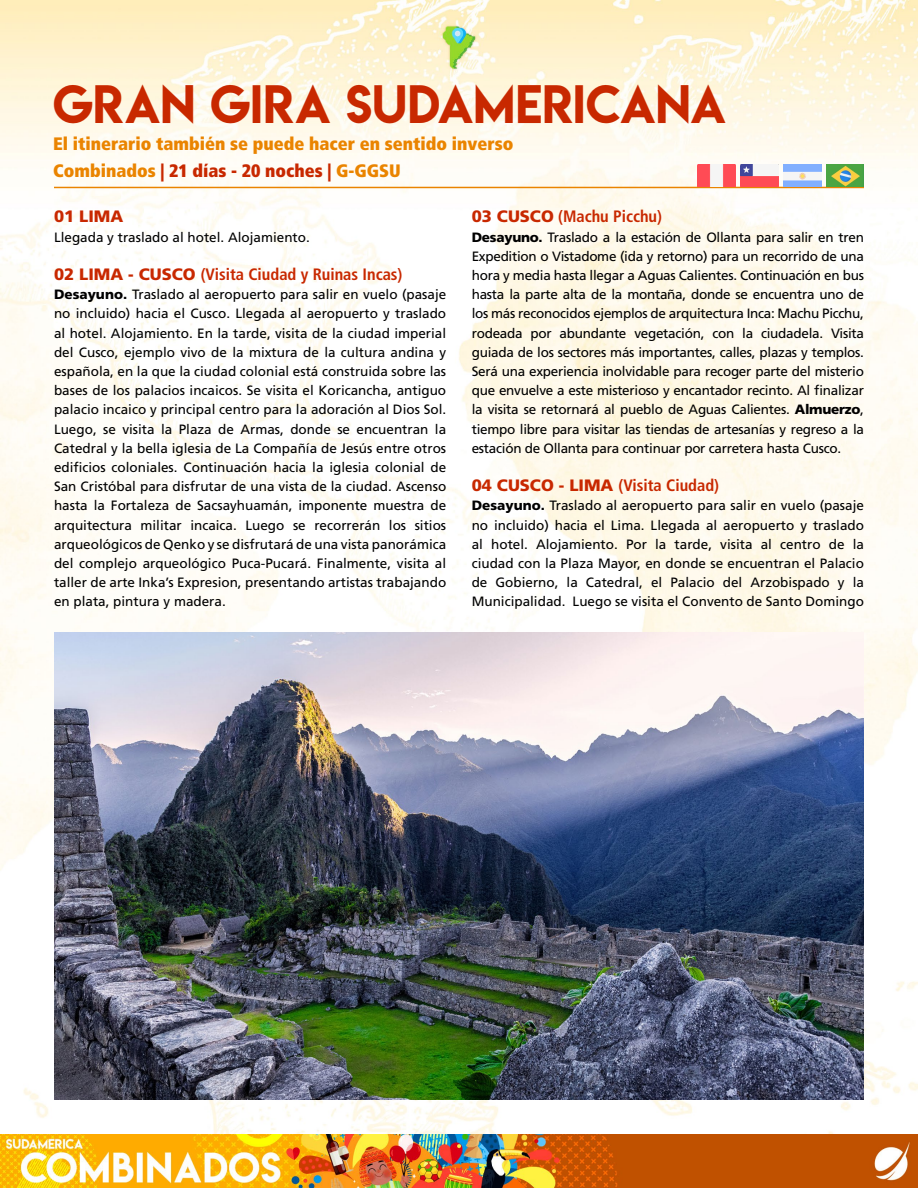
<style>
.page{position:relative;width:918px;height:1188px;background:#fff}
.page>*{position:absolute;margin:0;border:0;box-sizing:border-box;transform-origin:0 0}
.t1{font:48px "Lemon Milk";color:#c82800}
.t2{font:900 condensed 18px/27px "Frutiger";color:#ea8400}
.t3{font:700 condensed 16.5px "Frutiger";color:#c82800}
.t4{font:900 16.5px "Frutiger";color:#c82800}
.t5{font:13.5px/19.2px "Frutiger";color:#000;text-align:justify}
.s1{color:#c82800}
.s2{font-weight:900;font-stretch:normal}
.s3{font-weight:900}
</style>
<div class="page">
<img style="left:0;top:1px;width:918px;height:1133px">
<img style="left:0;top:1134px;width:918px;height:54px">
<hr style="left:54px;top:187px;width:810px;height:1px;background:#ea8400">
<img style="left:783px;top:165px;width:38px;height:22px">
<img style="left:826px;top:165px;width:38px;height:22px">
<img style="left:740px;top:165px;width:38px;height:22px">
<img style="left:698px;top:165px;width:38px;height:22px">
<img style="left:54px;top:632px;width:810px;height:467px">
<h1 class="t1" style="left:53px;top:70px;width:675px">GRAN GIRA SUDAMERICANA</h1>
<h2 class="t2" style="left:53px;top:130px;width:462px">El itinerario también se puede hacer en sentido inverso<br>Combinados <span class="s1">| 21 días - 20 noches |</span> G-GGSU</h2>
<p class="t4" style="left:54px;top:207px;width:71px">01 LIMA</p>
<p class="t5" style="left:54px;top:227px;width:257px">Llegada y traslado al hotel. Alojamiento.</p>
<p class="t3" style="left:54px;top:265px;width:350px"><span class="s2">02 LIMA - CUSCO</span> (Visita Ciudad y Ruinas Incas)</p>
<p class="t5" style="left:54px;top:285px;width:394px"><span class="s3">Desayuno.</span> Traslado al aeropuerto para salir en vuelo (pasaje no incluido) hacia el Cusco. Llegada al aeropuerto y traslado al hotel. Alojamiento. En la tarde, visita de la ciudad imperial del Cusco, ejemplo vivo de la mixtura de la cultura andina y española, en la que la ciudad colonial está construida sobre las bases de los palacios incaicos. Se visita el Koricancha, antiguo palacio incaico y principal centro para la adoración al Dios Sol.<br>Luego, se visita la Plaza de Armas, donde se encuentran la Catedral y la bella iglesia de La Compañía de Jesús entre otros edificios coloniales. Continuación hacia la iglesia colonial de San Cristóbal para disfrutar de una vista de la ciudad. Ascenso hasta la Fortaleza de Sacsayhuamán, imponente muestra de arquitectura militar incaica. Luego se recorrerán los sitios arqueológicos de Qenko y se disfrutará de una vista panorámica del complejo arqueológico Puca-Pucará. Finalmente, visita al taller de arte Inka’s Expresion, presentando artistas trabajando en plata, pintura y madera.</p>
<p class="t3" style="left:472px;top:207px;width:192px"><span class="s2">03 CUSCO</span> (Machu Picchu)</p>
<p class="t5" style="left:472px;top:227px;width:394px"><span class="s3">Desayuno.</span> Traslado a la estación de Ollanta para salir en tren Expedition o Vistadome (ida y retorno) para un recorrido de una hora y media hasta llegar a Aguas Calientes. Continuación en bus hasta la parte alta de la montaña, donde se encuentra uno de los más reconocidos ejemplos de arquitectura Inca: Machu Picchu, rodeada por abundante vegetación, con la ciudadela. Visita guiada de los sectores más importantes, calles, plazas y templos.<br>Será una experiencia inolvidable para recoger parte del misterio que envuelve a este misterioso y encantador recinto. Al finalizar la visita se retornará al pueblo de Aguas Calientes. <span class="s3">Almuerzo</span>, tiempo libre para visitar las tiendas de artesanías y regreso a la estación de Ollanta para continuar por carretera hasta Cusco.</p>
<p class="t3" style="left:472px;top:476px;width:249px"><span class="s2">04 CUSCO - LIMA</span> (Visita Ciudad)</p>
<p class="t5" style="left:472px;top:496px;width:394px"><span class="s3">Desayuno.</span> Traslado al aeropuerto para salir en vuelo (pasaje no incluido) hacia el Lima. Llegada al aeropuerto y traslado al hotel. Alojamiento. Por la tarde, visita al centro de la ciudad con la Plaza Mayor, en donde se encuentran el Palacio de Gobierno, la Catedral, el Palacio del Arzobispado y la Municipalidad. Luego se visita el Convento de Santo Domingo</p>
</div>
